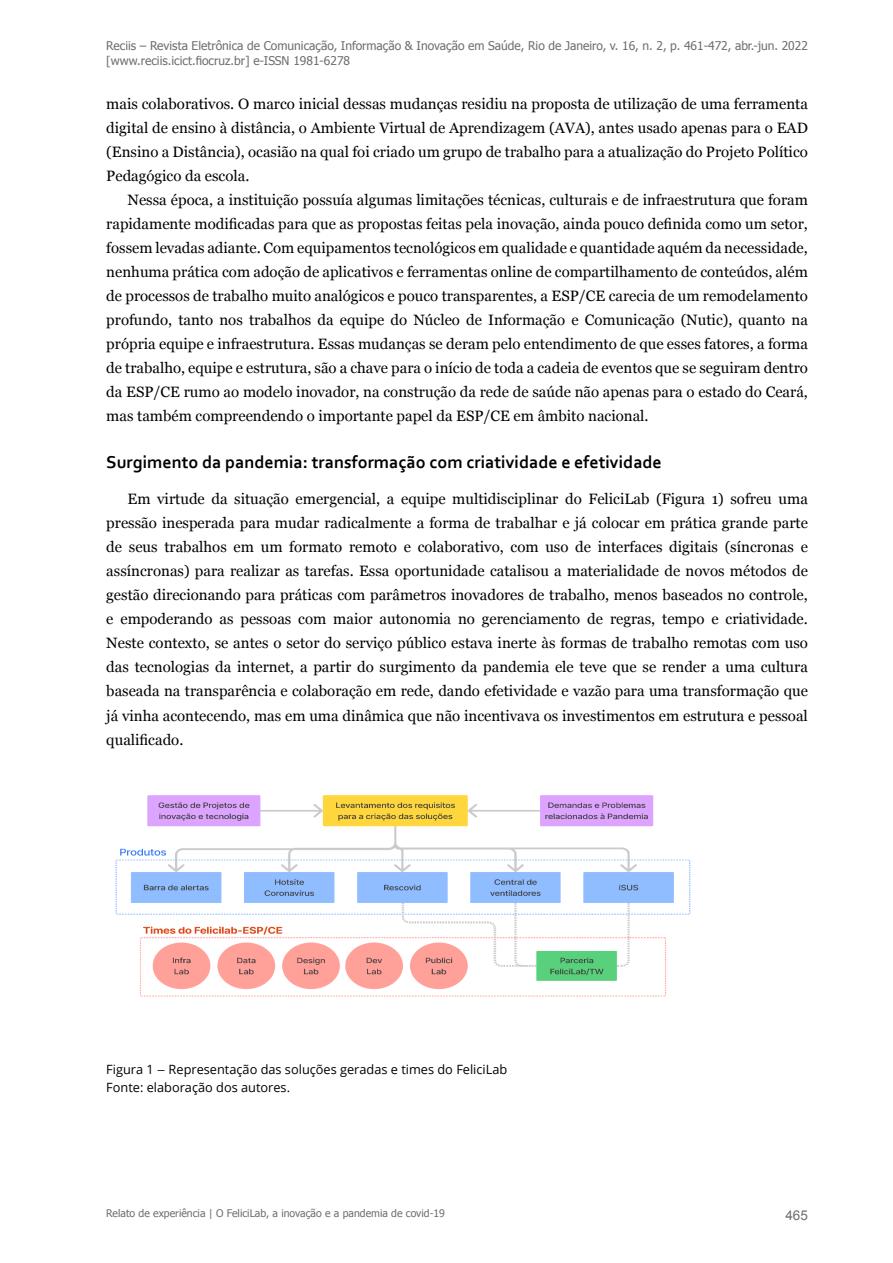
<style>
.page{position:relative;width:893px;height:1263px;background:#fff}
.page>*{position:absolute;margin:0;border:0;box-sizing:border-box;transform-origin:0 0}
.titulo2{font:700 18px "Corbel";color:#000}
.corpo-texto{font:15px/24px "Georgia";color:#000;text-align:justify}
.t1{font:13.5px "Arial";color:#6d6e71}
.legenda{font:12.75px "Open Sans";color:#000}
.t2{font:12px/15px "Tahoma";color:#6d6e71}
.t3{font:10.5px "Tahoma";color:#6d6e71}
.s1{font-family:"Georgia"}
</style>
<div class="page">
<img style="left:115px;top:795px;width:576px;height:202px">
<p class="t2" style="left:106px;top:38px;width:703px">Reciis – Revista Eletrônica de Comunicação, Informação &amp; Inovação em Saúde, Rio de Janeiro, v. 16, n. 2, p. 461-472, abr.-jun. 2022 [www.reciis.icict.fiocruz.br] e-ISSN 1981-6278</p>
<p class="corpo-texto" style="left:106px;top:92px;width:703px">mais colaborativos. O marco inicial dessas mudanças residiu na proposta de utilização de uma ferramenta digital de ensino à distância, o Ambiente Virtual de Aprendizagem (AVA), antes usado apenas para o EAD (Ensino a Distância), ocasião na qual foi criado um grupo de trabalho para a atualização do Projeto Político Pedagógico da escola.</p>
<p class="corpo-texto" style="left:106px;top:188px;width:703px;text-indent:21px">Nessa época, a instituição possuía algumas limitações técnicas, culturais e de infraestrutura que foram rapidamente modificadas para que as propostas feitas pela inovação, ainda pouco definida como um setor, fossem levadas adiante. Com equipamentos tecnológicos em qualidade e quantidade aquém da necessidade, nenhuma prática com adoção de aplicativos e ferramentas online de compartilhamento de conteúdos, além de processos de trabalho muito analógicos e pouco transparentes, a ESP/CE carecia de um remodelamento profundo, tanto nos trabalhos da equipe do Núcleo de Informação e Comunicação (Nutic), quanto na própria equipe e infraestrutura. Essas mudanças se deram pelo entendimento de que esses fatores, a forma de trabalho, equipe e estrutura, são a chave para o início de toda a cadeia de eventos que se seguiram dentro da ESP/CE rumo ao modelo inovador, na construção da rede de saúde não apenas para o estado do Ceará, mas também compreendendo o importante papel da ESP/CE em âmbito nacional.</p>
<p class="titulo2" style="left:106px;top:451px;width:557px">Surgimento da pandemia: transformação com criatividade e efetividade</p>
<p class="corpo-texto" style="left:106px;top:488px;width:703px;text-indent:21px">Em virtude da situação emergencial, a equipe multidisciplinar do FeliciLab (Figura 1) sofreu uma pressão inesperada para mudar radicalmente a forma de trabalhar e já colocar em prática grande parte de seus trabalhos em um formato remoto e colaborativo, com uso de interfaces digitais (síncronas e assíncronas) para realizar as tarefas. Essa oportunidade catalisou a materialidade de novos métodos de gestão direcionando para práticas com parâmetros inovadores de trabalho, menos baseados no controle, e empoderando as pessoas com maior autonomia no gerenciamento de regras, tempo e criatividade.<br>Neste contexto, se antes o setor do serviço público estava inerte às formas de trabalho remotas com uso das tecnologias da internet, a partir do surgimento da pandemia ele teve que se render a uma cultura baseada na transparência e colaboração em rede, dando efetividade e vazão para uma transformação que já vinha acontecendo, mas em uma dinâmica que não incentivava os investimentos em estrutura e pessoal qualificado.</p>
<p class="legenda" style="left:106px;top:1061px;width:402px">Figura 1 <span class="s1">–</span> Representação das soluções geradas e times do FeliciLab</p>
<p class="legenda" style="left:106px;top:1079px;width:185px">Fonte: elaboração dos autores.</p>
<p class="t3" style="left:106px;top:1206px;width:340px">Relato de experiência | O FeliciLab, a inovação e a pandemia de covid-19</p>
<p class="t1" style="left:785px;top:1206px;width:24px">465</p>
</div>
